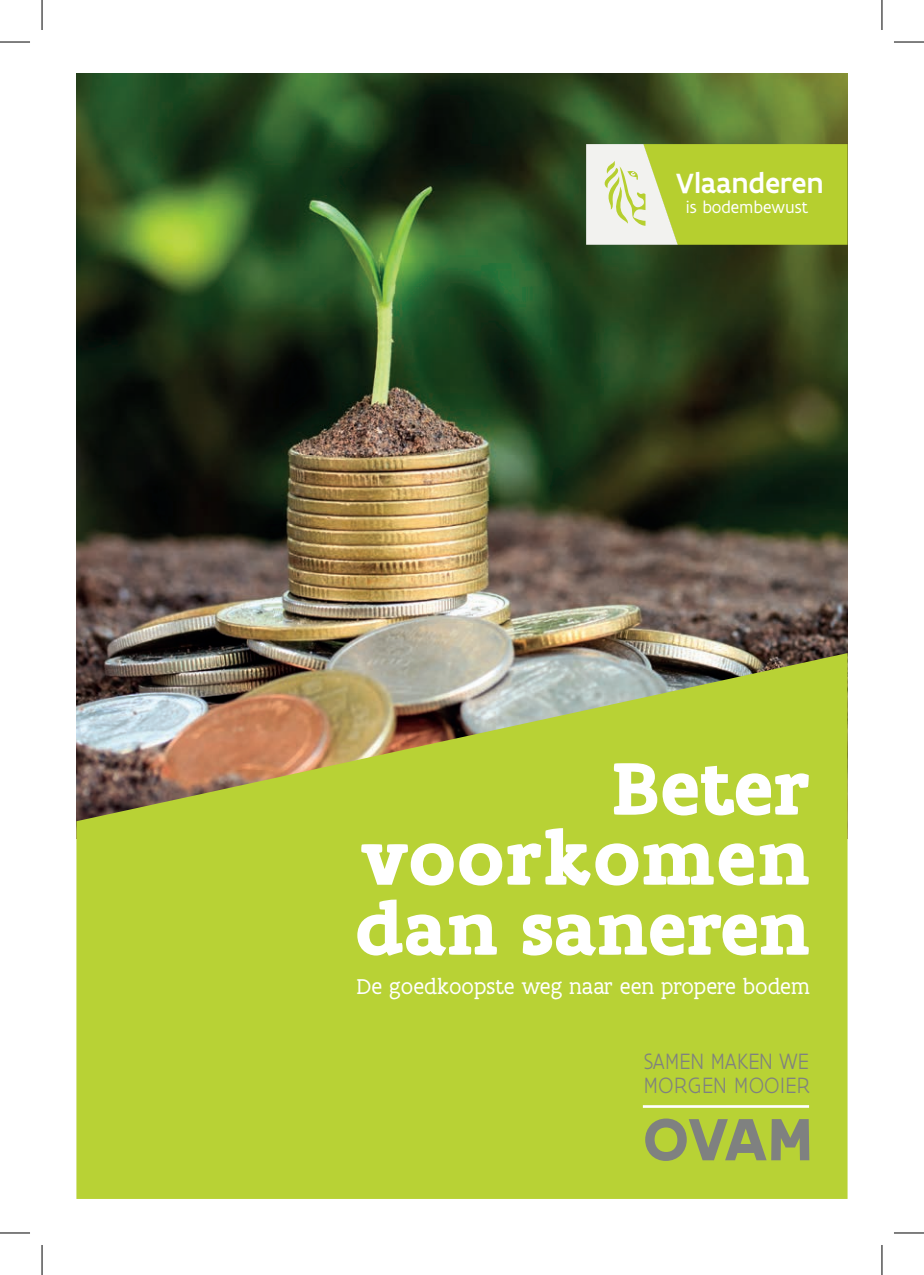
<style>
.page{position:relative;width:924px;height:1275px;background:#fff}
.page>*{position:absolute;margin:0;border:0;box-sizing:border-box;transform-origin:0 0}
.t1{font:700 80px "Flanders Art Serif";letter-spacing:.02em;color:#fff}
.t2{font:700 78px "Flanders Art Serif";color:#fff}
.t3{font:700 64px "Flanders Art Sans";letter-spacing:-.02em;color:#7f8180}
.t4{font:500 30px "Flanders Art Sans";color:#fff}
.t5{font:300 23.8px/24.2px "Flanders Art Sans";color:#7f8180;scale:.95 1}
.t6{font:23px "Flanders Art Serif";color:#fff}
.t7{font:17.8px "Flanders Art Sans";color:#fff}
.s1{color:#fff}
</style>
<div class="page">
<img style="left:76px;top:73px;width:771px;height:580px">
<svg style="left:586px;top:144px;width:261px;height:101px"></svg>
<svg style="left:76px;top:653px;width:771px;height:546px;background:#b4c740"></svg>
<hr style="left:642px;top:1105px;width:166px;height:2px;background:#fff">
<hr style="left:0;top:42px;width:30px;height:1px;background:#000">
<hr style="left:893px;top:42px;width:30px;height:1px;background:#000">
<hr style="left:0;top:1232px;width:30px;height:1px;background:#000">
<hr style="left:893px;top:1232px;width:30px;height:1px;background:#000">
<hr style="left:42px;top:0;width:1px;height:30px;background:#000">
<hr style="left:42px;top:1245px;width:1px;height:30px;background:#000">
<hr style="left:881px;top:0;width:1px;height:30px;background:#000">
<hr style="left:881px;top:1245px;width:1px;height:30px;background:#000">
<p class="t4" style="left:675px;top:163px;width:149px">Vlaanderen</p>
<p class="t7" style="left:685px;top:195px;width:124px">is bodembewust</p>
<p class="t1" style="left:611px;top:738px;width:200px">Beter</p>
<p class="t1" style="left:360px;top:808px;width:450px">voorkomen</p>
<p class="t2" style="left:356px;top:880px;width:455px">dan saneren</p>
<p class="t6" style="left:357px;top:972px;width:454px">De goedkoopste weg naar een propere bodem</p>
<p class="t5" style="left:643px;top:1048px;width:177px">SAMEN MAKEN WE<br>MORGEN MOOIER</p>
<p class="t3" style="left:642px;top:1096px;width:276px">OVAM <span class="s1">OV</span></p>
</div>
